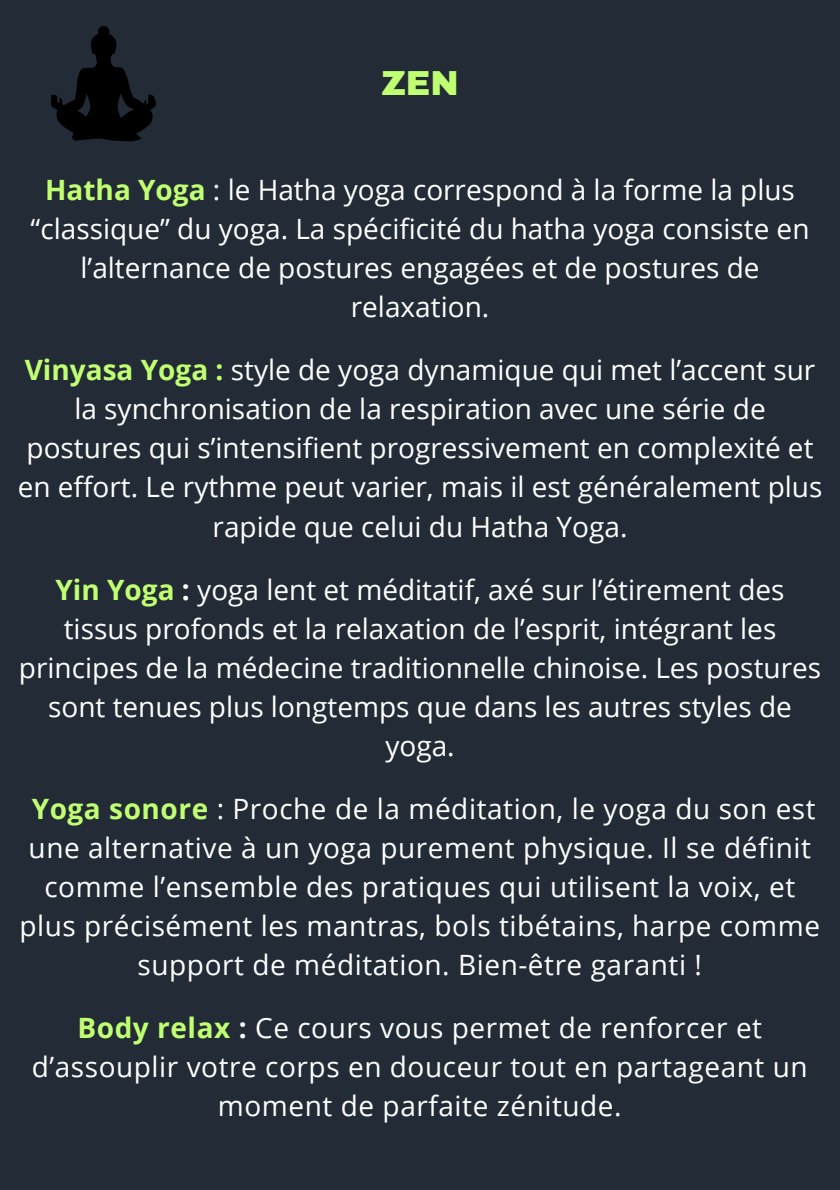
<style>
.page{position:relative;width:840px;height:1190px;background:#fff}
.page>*{position:absolute;margin:0;border:0;box-sizing:border-box;transform-origin:0 0}
.t1{font:900 34px "Archivo";color:#c1ff72}
.t2{font:28px/39px "Open Sans";color:#fff;text-align:center}
.t3{font:28px/39px "Open Sans";letter-spacing:.02em;color:#fff;text-align:center}
.s1{font-weight:700;color:#c1ff72}
.s2{font-weight:700}
</style>
<div class="page">
<div style="left:0;top:0;width:840px;height:1189px;background:#222b36"></div>
<svg style="left:51px;top:26px;width:105px;height:115px"></svg>
<p class="t1" style="left:381px;top:65px;width:79px">ZEN</p>
<p class="t2" style="left:31px;top:170px;width:780px"><span class="s1">Hatha Yoga</span> : le Hatha yoga correspond à la forme la plus “classique” du yoga. La spécificité du hatha yoga consiste en l’alternance de postures engagées et de postures de relaxation.</p>
<h1 class="t2" style="left:18px;top:350px;width:806px"><span class="s1">Vinyasa Yoga :</span> style de yoga dynamique qui met l’accent sur la synchronisation de la respiration avec une série de postures qui s’intensifient progressivement en complexité et en effort. Le rythme peut varier, mais il est généralement plus rapide que celui du Hatha Yoga.</h1>
<p class="t2" style="left:19px;top:569px;width:804px"><span class="s1">Yin Yoga</span> <span class="s2">:</span> yoga lent et méditatif, axé sur l’étirement des tissus profonds et la relaxation de l’esprit, intégrant les principes de la médecine traditionnelle chinoise. Les postures sont tenues plus longtemps que dans les autres styles de yoga.</p>
<p class="t3" style="left:19px;top:788px;width:802px"><span class="s1">Yoga sonore</span> : Proche de la méditation, le yoga du son est une alternative à un yoga purement physique. Il se définit comme l’ensemble des pratiques qui utilisent la voix, et plus précisément les mantras, bols tibétains, harpe comme support de méditation. Bien-être garanti !</p>
<p class="t3" style="left:32px;top:1007px;width:778px"><span class="s1">Body relax</span> <span class="s2">:</span> Ce cours vous permet de renforcer et d’assouplir votre corps en douceur tout en partageant un moment de parfaite zénitude.</p>
</div>
